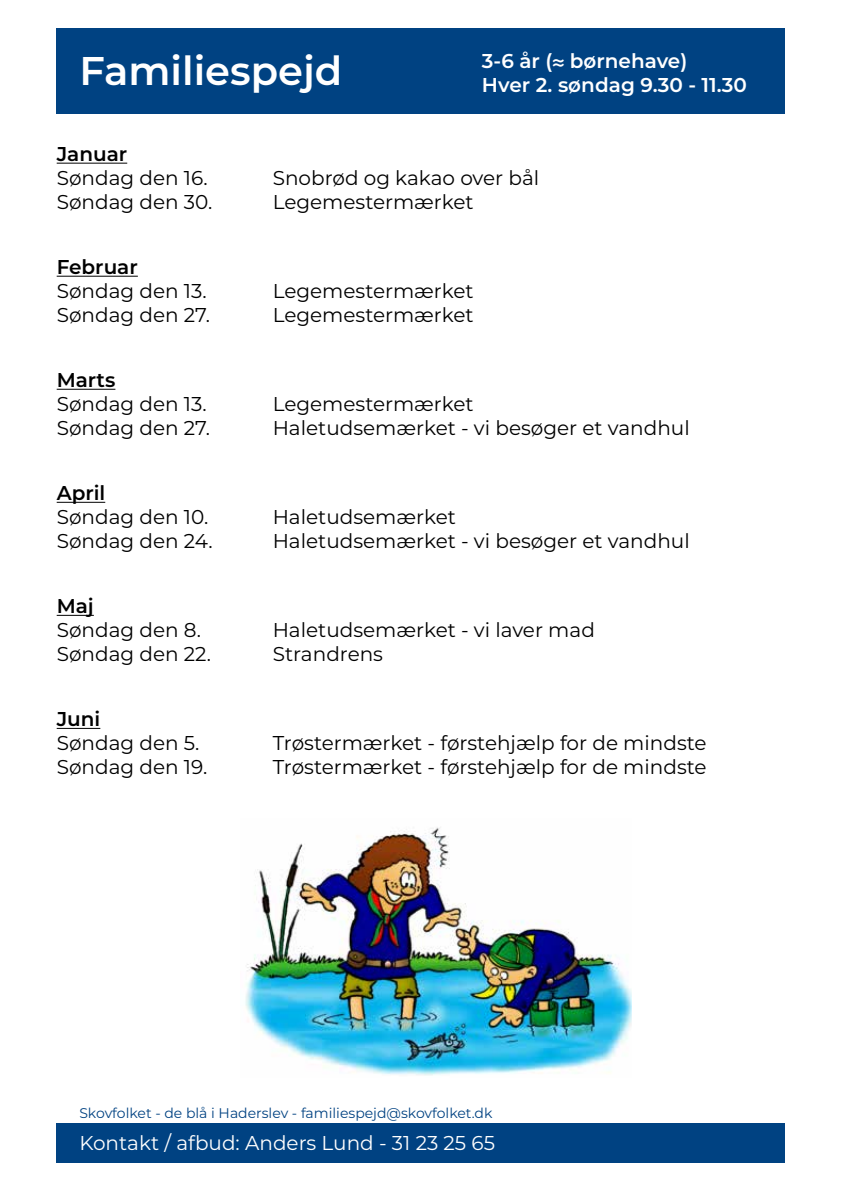
<style>
.page{position:relative;width:842px;height:1191px;background:#fff}
.page>*{position:absolute;margin:0;border:0;box-sizing:border-box;transform-origin:0 0}
.t1{font:600 40px "Montserrat";color:#fff}
.t2{font:20px "Montserrat";color:#000}
.t3{font:600 20px/24px "Montserrat";color:#fff}
.t4{font:20px "Montserrat";color:#fff}
.t5{font:600 20px "Montserrat";color:#000}
.t6{font:14px "Montserrat";color:#004282}
.s1{font-family:"Myriad Pro";font-weight:700}
</style>
<div class="page">
<div style="left:57px;top:28px;width:728px;height:85px;background:#004282"></div>
<div style="left:57px;top:1123px;width:728px;height:39px;background:#004282"></div>
<hr style="left:57px;top:163px;width:70px;height:1px;background:#000">
<hr style="left:57px;top:276px;width:81px;height:1px;background:#000">
<hr style="left:57px;top:389px;width:58px;height:1px;background:#000">
<hr style="left:57px;top:502px;width:48px;height:1px;background:#000">
<hr style="left:57px;top:615px;width:37px;height:1px;background:#000">
<hr style="left:57px;top:728px;width:43px;height:1px;background:#000">
<img style="left:245px;top:827px;width:386px;height:249px">
<h1 class="t1" style="left:79px;top:42px;width:264px">Familiespejd</h1>
<p class="t3" style="left:482px;top:48px;width:267px">3-6 år (<span class="s1">≈</span> børnehave)<br>Hver 2. søndag 9.30 - 11.30</p>
<p class="t5" style="left:57px;top:140px;width:72px">Januar</p>
<p class="t2" style="left:57px;top:164px;width:153px">Søndag den 16.</p>
<p class="t2" style="left:273px;top:164px;width:268px">Snobrød og kakao over bål</p>
<p class="t2" style="left:57px;top:188px;width:157px">Søndag den 30.</p>
<p class="t2" style="left:273px;top:188px;width:202px">Legemestermærket</p>
<p class="t5" style="left:57px;top:253px;width:83px">Februar</p>
<p class="t2" style="left:57px;top:277px;width:151px">Søndag den 13.</p>
<p class="t2" style="left:273px;top:277px;width:202px">Legemestermærket</p>
<p class="t2" style="left:57px;top:301px;width:155px">Søndag den 27.</p>
<p class="t2" style="left:273px;top:301px;width:202px">Legemestermærket</p>
<p class="t5" style="left:57px;top:366px;width:60px">Marts</p>
<p class="t2" style="left:57px;top:390px;width:151px">Søndag den 13.</p>
<p class="t2" style="left:273px;top:390px;width:202px">Legemestermærket</p>
<p class="t2" style="left:57px;top:414px;width:155px">Søndag den 27.</p>
<p class="t2" style="left:273px;top:414px;width:418px">Haletudsemærket - vi besøger et vandhul</p>
<p class="t5" style="left:57px;top:479px;width:50px">April</p>
<p class="t2" style="left:57px;top:503px;width:153px">Søndag den 10.</p>
<p class="t2" style="left:273px;top:503px;width:185px">Haletudsemærket</p>
<p class="t2" style="left:57px;top:527px;width:157px">Søndag den 24.</p>
<p class="t2" style="left:273px;top:527px;width:418px">Haletudsemærket - vi besøger et vandhul</p>
<p class="t5" style="left:57px;top:592px;width:39px">Maj</p>
<p class="t2" style="left:57px;top:616px;width:146px">Søndag den 8.</p>
<p class="t2" style="left:273px;top:616px;width:324px">Haletudsemærket - vi laver mad</p>
<p class="t2" style="left:57px;top:640px;width:156px">Søndag den 22.</p>
<p class="t2" style="left:273px;top:640px;width:112px">Strandrens</p>
<p class="t5" style="left:57px;top:705px;width:45px">Juni</p>
<p class="t2" style="left:57px;top:729px;width:144px">Søndag den 5.</p>
<p class="t2" style="left:273px;top:729px;width:435px">Trøstermærket - førstehjælp for de mindste</p>
<p class="t2" style="left:57px;top:753px;width:152px">Søndag den 19.</p>
<p class="t2" style="left:273px;top:753px;width:435px">Trøstermærket - førstehjælp for de mindste</p>
<p class="t6" style="left:79px;top:1103px;width:415px">Skovfolket - de blå i Haderslev - familiespejd@skovfolket.dk</p>
<p class="t4" style="left:79px;top:1128px;width:417px">Kontakt / afbud: Anders Lund - 31 23 25 65</p>
</div>
